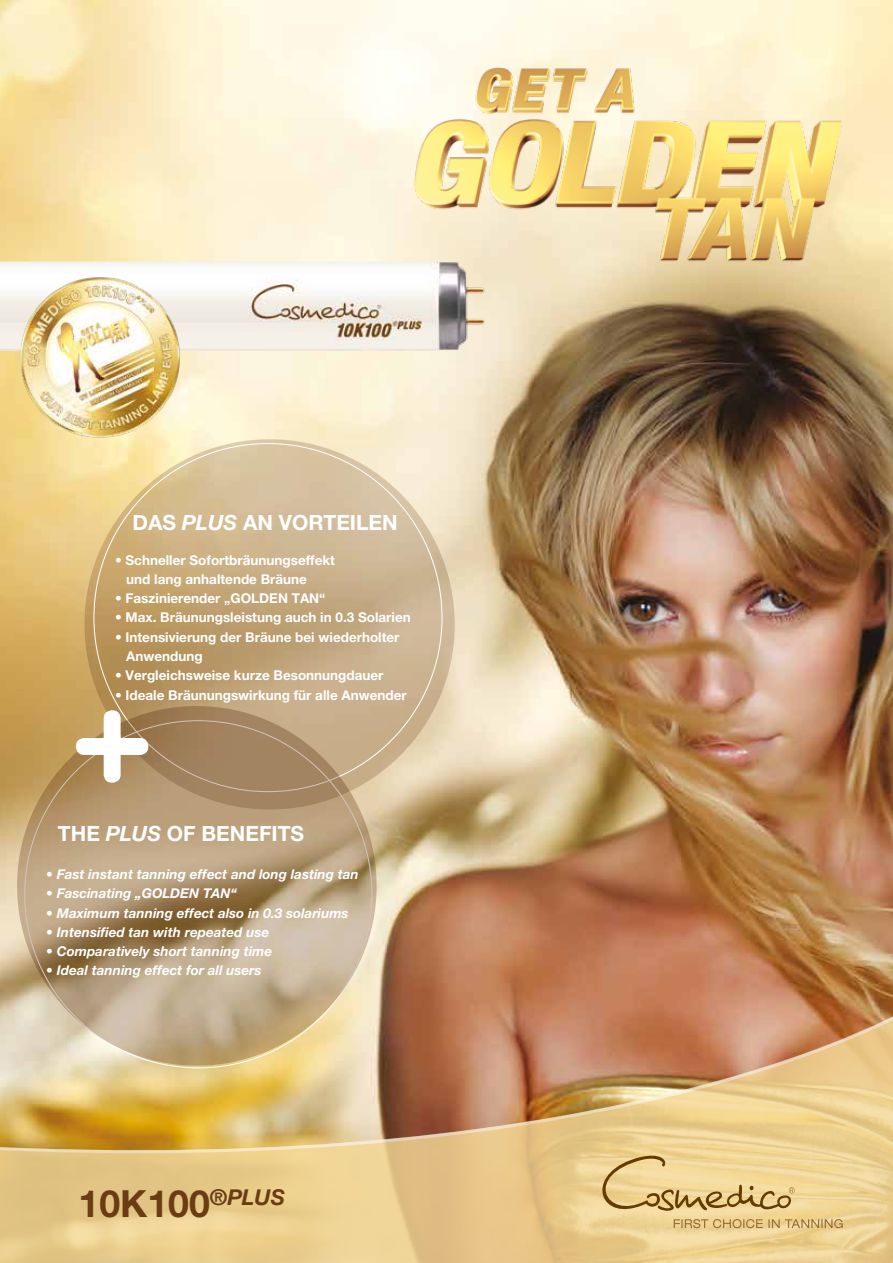
<style>
.page{position:relative;width:893px;height:1263px;background:#fff}
.page>*{position:absolute;margin:0;border:0;box-sizing:border-box;transform-origin:0 0}
.t1{font:700 37.5px "Helvetica Neue LT Pro";color:#6b3c14}
.t2{font:700 21px "Helvetica Neue LT Pro";color:#fff}
.t3{font:700 13.5px/19.2px "Helvetica Neue LT Pro";color:#fff}
.t4{font:italic 700 13.5px "Helvetica Neue LT Pro";color:#fff}
.s1{font-style:italic}
</style>
<div class="page">
<img style="left:0;top:0;width:893px;height:1004px">
<img style="left:400px;top:52px;width:452px;height:217px">
<img style="left:0;top:1004px;width:893px;height:259px">
<svg style="left:590px;top:1152px;width:253px;height:76px;background:#e5c98b"></svg>
<svg style="left:84px;top:439px;width:371px;height:370px;background:#c8ae85"></svg>
<svg style="left:17px;top:706px;width:360px;height:360px;background:#b49b78"></svg>
<svg style="left:76px;top:710px;width:72px;height:73px"></svg>
<img style="left:0;top:262px;width:490px;height:88px">
<img style="left:9px;top:275px;width:183px;height:166px">
<h2 class="t2" style="left:133px;top:510px;width:267px">DAS <span class="s1">PLUS</span> AN VORTEILEN</h2>
<p class="t3" style="left:126px;top:550px;width:210px;text-indent:-11px">• Schneller Sofortbräunungseffekt und lang anhaltende Bräune</p>
<p class="t3" style="left:115px;top:588px;width:212px">• Faszinierender „GOLDEN TAN“</p>
<p class="t3" style="left:115px;top:608px;width:297px">• Max. Bräunungsleistung auch in 0.3 Solarien</p>
<p class="t3" style="left:126px;top:627px;width:275px;text-indent:-11px">• Intensivierung der Bräune bei wiederholter<br>Anwendung</p>
<p class="t3" style="left:115px;top:665px;width:270px">• Vergleichsweise kurze Besonnungdauer</p>
<p class="t3" style="left:115px;top:685px;width:293px">• Ideale Bräunungswirkung für alle Anwender</p>
<h2 class="t2" style="left:58px;top:820px;width:248px">THE <span class="s1">PLUS</span> OF BENEFITS</h2>
<p class="t4" style="left:46px;top:866px;width:314px">• Fast instant tanning effect and long lasting tan</p>
<p class="t4" style="left:46px;top:885px;width:192px">• Fascinating „GOLDEN TAN“</p>
<p class="t4" style="left:46px;top:904px;width:304px">• Maximum tanning effect also in 0.3 solariums</p>
<p class="t4" style="left:46px;top:924px;width:224px">• Intensified tan with repeated use</p>
<p class="t4" style="left:46px;top:943px;width:227px">• Comparatively short tanning time</p>
<p class="t4" style="left:46px;top:962px;width:217px">• Ideal tanning effect for all users</p>
<h1 class="t1" style="left:79px;top:1181px;width:208px">10K100<sup>®</sup><sup>PLUS</sup></h1>
</div>
